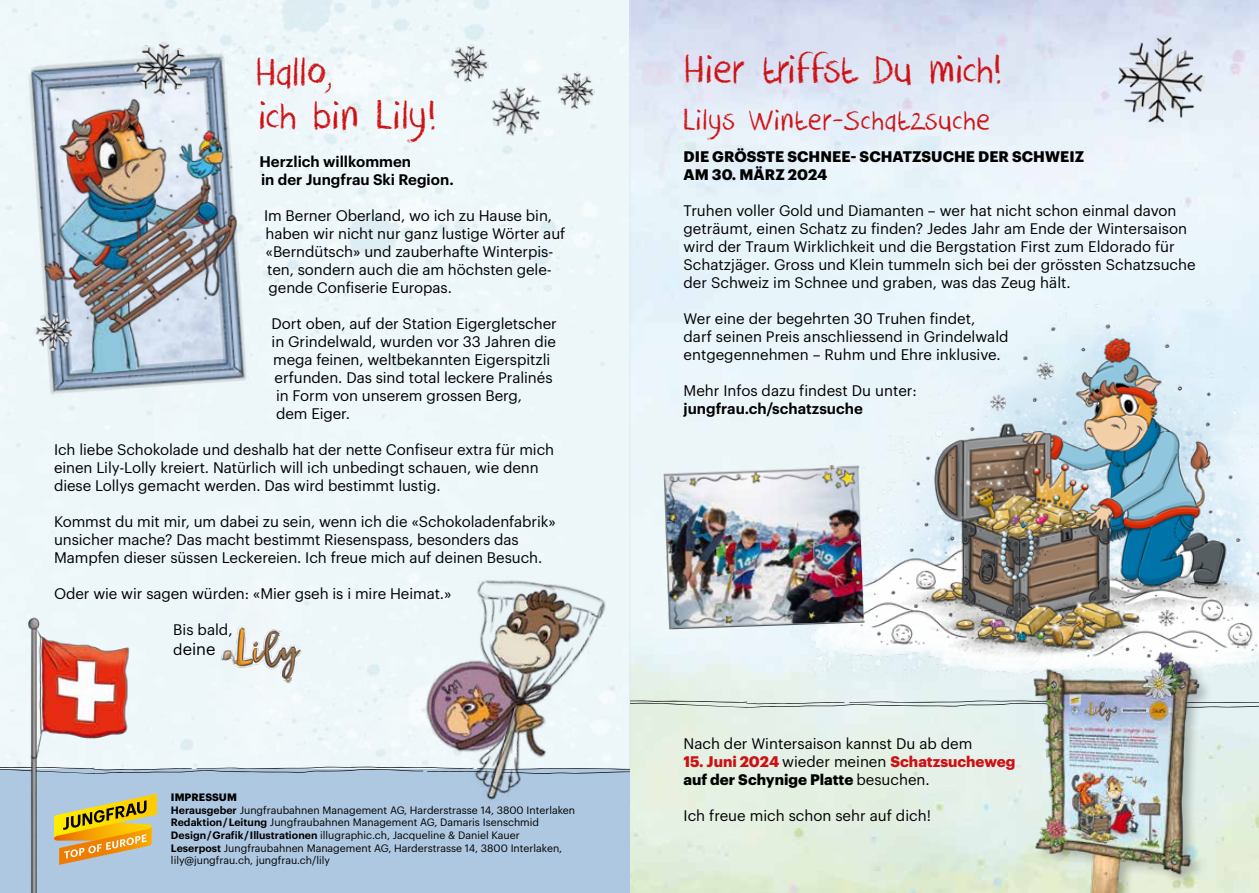
<style>
.page{position:relative;width:1259px;height:893px;background:#fff}
.page>*{position:absolute;margin:0;border:0;box-sizing:border-box;transform-origin:0 0}
.t1{font:45px/43.5px "DK Crayon Crumble";color:#cd1013}
.t2{font:33px "DK Crayon Crumble";letter-spacing:.025em;color:#cd1013}
.t3{font:16.5px "Graphik";color:#000}
.t4{font:15px/18px "Graphik";letter-spacing:-.005em;color:#000}
.t5{font:700 15px/18px "Graphik";color:#cd1013}
.t6{font:600 15px/18px "Graphik";color:#000}
.t7{font:700 15px/18px "Graphik";letter-spacing:.005em;color:#000}
.t8{font:10.5px/12.6px "Graphik";color:#000}
.s1{font-size:15px}
.s2{font-weight:700}
.s3{font-weight:600}
.s4{font-weight:400;color:#000}
.s5{color:#000}
</style>
<div class="page">
<div style="left:0;top:769px;width:629px;height:124px;background:#aec8e1"></div>
<svg style="left:0;top:767px;width:629px;height:6px"></svg>
<svg style="left:147px;top:794px;width:10px;height:53px"></svg>
<img style="left:359px;top:522px;width:258px;height:278px">
<svg style="left:630px;top:700px;width:629px;height:22px;background:#d8e3dd"></svg>
<img style="left:488px;top:83px;width:54px;height:56px">
<img style="left:1119px;top:36px;width:86px;height:86px">
<img style="left:556px;top:71px;width:39px;height:38px">
<img style="left:449px;top:45px;width:39px;height:38px">
<img style="left:15px;top:610px;width:132px;height:283px">
<img style="left:214px;top:625px;width:95px;height:62px">
<img style="left:12px;top:39px;width:265px;height:360px">
<img style="left:30px;top:67px;width:224px;height:309px">
<img style="left:134px;top:41px;width:55px;height:54px">
<img style="left:35px;top:313px;width:38px;height:38px">
<img style="left:764px;top:280px;width:495px;height:398px">
<img style="left:977px;top:594px;width:260px;height:299px">
<img style="left:663px;top:464px;width:201px;height:165px">
<h1 class="t1" style="left:255px;top:52px;width:183px">Hallo,<br>ich bin Lily!</h1>
<p class="t6" style="left:260px;top:151px;width:196px">Herzlich willkommen<br>in der Jungfrau Ski Region.</p>
<p class="t4" style="left:264px;top:205px;width:303px">Im Berner Oberland, wo ich zu Hause bin, haben wir nicht nur ganz lustige Wörter auf «Berndütsch» und zauberhafte Winterpis&shy;ten, sondern auch die am höchsten gele&shy;gende Confiserie Europas.</p>
<p class="t4" style="left:272px;top:313px;width:287px">Dort oben, auf der Station Eigergletscher</p>
<p class="t4" style="left:272px;top:331px;width:286px">in Grindelwald, wurden vor 33 Jahren die</p>
<p class="t4" style="left:273px;top:349px;width:279px">mega feinen, weltbekannten Eigerspitzli</p>
<p class="t4" style="left:274px;top:367px;width:279px">erfunden. Das sind total leckere Pralinés</p>
<p class="t4" style="left:276px;top:385px;width:248px">in Form von unserem grossen Berg,</p>
<p class="t4" style="left:276px;top:403px;width:76px">dem Eiger.</p>
<p class="t4" style="left:54px;top:439px;width:502px">Ich liebe Schokolade und deshalb hat der nette Confiseur extra für mich einen Lily-Lolly kreiert. Natürlich will ich unbedingt schauen, wie denn diese Lollys gemacht werden. Das wird bestimmt lustig.</p>
<p class="t4" style="left:54px;top:511px;width:503px">Kommst du mit mir, um dabei zu sein, wenn ich die «Schokoladenfabrik» unsicher mache? Das macht bestimmt Riesenspass, besonders das<br>Mampfen dieser süssen Leckereien. Ich freue mich auf deinen Besuch.</p>
<p class="t4" style="left:54px;top:583px;width:399px">Oder wie wir sagen würden: «Mier gseh is i mire Heimat.»</p>
<p class="t4" style="left:173px;top:619px;width:61px">Bis bald,</p>
<p class="t3" style="left:173px;top:636px;width:44px"><span class="s1">d</span>eine</p>
<p class="t8" style="left:171px;top:790px;width:406px"><span class="s2">IMPRESSUM<br></span><span class="s3">Herausgeber</span> Jungfraubahnen Management AG, Harderstrasse 14, 3800 Interlaken <span class="s3">Redaktion / Leitung</span> Jungfraubahnen Management AG, Damaris Isenschmid <span class="s3">Design / Grafik / Illustrationen</span> illugraphic.ch, Jacqueline &amp; Daniel Kauer<br><span class="s3">Leserpost</span> Jungfraubahnen Management AG, Harderstrasse 14, 3800 Interlaken, lily@jungfrau.ch, jungfrau.ch/lily</p>
<h1 class="t1" style="left:683px;top:49px;width:320px">Hier triffst Du mich!</h1>
<h2 class="t2" style="left:683px;top:101px;width:308px">Lilys Winter-Schatzsuche</h2>
<p class="t7" style="left:683px;top:147px;width:402px">DIE GRÖSSTE SCHNEE- SCHATZSUCHE DER SCHWEIZ<br>AM 30. MÄRZ 2024</p>
<p class="t4" style="left:683px;top:201px;width:513px">Truhen voller Gold und Diamanten – wer hat nicht schon einmal davon geträumt, einen Schatz zu finden? Jedes Jahr am Ende der Wintersaison wird der Traum Wirklichkeit und die Bergstation First zum Eldorado für Schatzjäger. Gross und Klein tummeln sich bei der grössten Schatzsuche der Schweiz im Schnee und graben, was das Zeug hält.</p>
<p class="t4" style="left:683px;top:309px;width:326px">Wer eine der begehrten 30 Truhen findet,<br>darf seinen Preis anschliessend in Grindelwald entgegennehmen – Ruhm und Ehre inklusive.</p>
<p class="t4" style="left:683px;top:381px;width:235px">Mehr Infos dazu findest Du unter:</p>
<p class="t6" style="left:683px;top:399px;width:181px">jungfrau.ch/schatzsuche</p>
<p class="t4" style="left:683px;top:733px;width:290px">Nach der Wintersaison kannst Du ab dem</p>
<p class="t5" style="left:683px;top:751px;width:333px">15. Juni 2024 <span class="s4">wieder meinen</span> Schatzsucheweg <span class="s5">auf der Schynige Platte</span> <span class="s4">besuchen.</span></p>
<p class="t4" style="left:683px;top:805px;width:249px">Ich freue mich schon sehr auf dich!</p>
</div>
